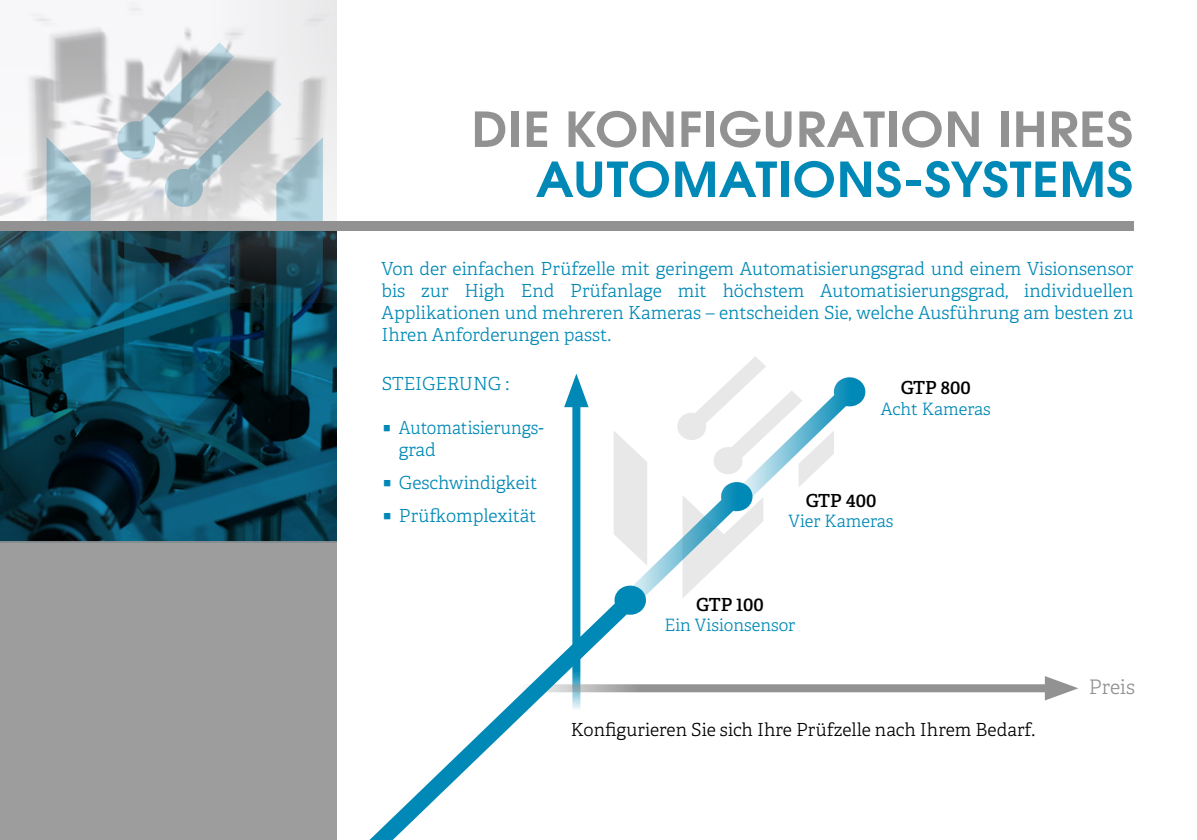
<style>
.page{position:relative;width:1197px;height:840px;background:#fff}
.page>*{position:absolute;margin:0;border:0;box-sizing:border-box;transform-origin:0 0}
.t1{font:700 48px "Te X Gyre Adventor";letter-spacing:.015em;color:#929292;scale:1.07 1}
.t2{font:700 48px "Te X Gyre Adventor";letter-spacing:.015em;color:#0089b6;scale:1.07 1}
.t3{font:300 20px "Adelle";color:#929292}
.t4{font:300 18px/22px "Adelle";color:#0089b6;text-align:justify}
.t5{font:300 18px "Adelle";color:#000}
.t6{font:300 18px/21.6px "Adelle";color:#0089b6;scale:.94 1}
.t7{font:600 18px "Adelle";color:#000}
.t8{font:300 17px "Adelle";color:#0089b6}
</style>
<div class="page">
<svg style="left:0;top:302px;width:337px;height:239px;background:#063b4d"></svg>
<div style="left:0;top:541px;width:337px;height:298px;background:#9d9d9d"></div>
<svg style="left:47px;top:302px;width:44px;height:24px"></svg>
<svg style="left:115px;top:302px;width:208px;height:124px;background:#054256"></svg>
<img style="left:0;top:0;width:337px;height:302px">
<div style="left:0;top:221px;width:1133px;height:9px;background:#929292"></div>
<div style="left:572px;top:393px;width:8px;height:325px;background:#0089b6"></div>
<svg style="left:564px;top:373px;width:24px;height:34px"></svg>
<div style="left:508px;top:684px;width:550px;height:8px;background:#929292"></div>
<svg style="left:1044px;top:676px;width:34px;height:24px"></svg>
<svg style="left:370px;top:584px;width:277px;height:255px"></svg>
<svg style="left:601px;top:356px;width:265px;height:281px"></svg>
<h1 class="t1" style="left:471px;top:87px;width:619px">DIE KONFIGURATION IHRES</h1>
<h1 class="t2" style="left:535px;top:137px;width:559px">AUTOMATIONS-SYSTEMS</h1>
<p class="t4" style="left:381px;top:258px;width:753px">Von der einfachen Prüfzelle mit geringem Automatisierungsgrad und einem Visionsensor bis zur High End Prüfanlage mit höchstem Automatisierungsgrad, individuellen Applikationen und mehreren Kameras – entscheiden Sie, welche Ausführung am besten zu Ihren Anforderungen passt.</p>
<p class="t4" style="left:382px;top:373px;width:129px">STEIGERUNG :</p>
<p class="t6" style="left:399px;top:417px;width:156px;text-indent:-17px">̃ Automatisierungs&shy;grad</p>
<p class="t4" style="left:382px;top:466px;width:157px;line-height:33px">̃ Geschwindigkeit ̃ Prüfkomplexität</p>
<p class="t7" style="left:900px;top:376px;width:71px">GTP 800</p>
<p class="t8" style="left:880px;top:398px;width:112px">Acht Kameras</p>
<p class="t7" style="left:805px;top:488px;width:72px">GTP 400</p>
<p class="t8" style="left:788px;top:510px;width:106px">Vier Kameras</p>
<p class="t7" style="left:696px;top:592px;width:69px">GTP 100</p>
<p class="t8" style="left:664px;top:614px;width:132px">Ein Visionsensor</p>
<p class="t5" style="left:571px;top:718px;width:465px">Konfigurieren Sie sich Ihre Prüfzelle nach Ihrem Bedarf.</p>
<p class="t3" style="left:1088px;top:674px;width:48px">Preis</p>
</div>
